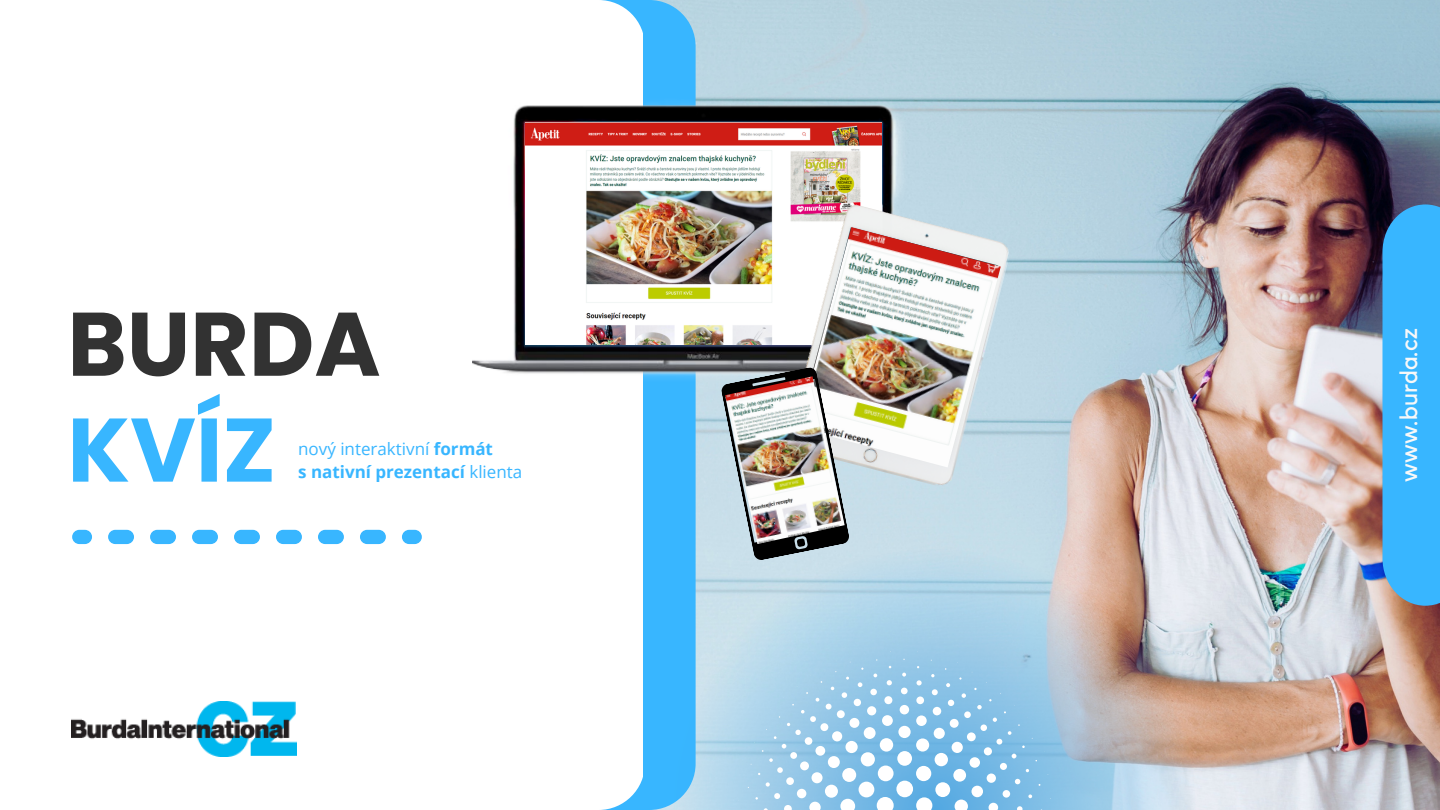
<style>
.page{position:relative;width:1440px;height:810px;background:#fff}
.page>*{position:absolute;margin:0;border:0;box-sizing:border-box;transform-origin:0 0}
.t1{font:700 90px "Poppins";color:#323232}
.t2{font:700 90px "Poppins";color:#38b6ff}
.t3{font:24px "Kollektif";color:#f8f8f8}
.t4{font:700 17px/23.2px "Open Sans";color:#38b6ff}
.s1{font-weight:400}
</style>
<div class="page">
<img style="left:696px;top:0;width:744px;height:810px">
<div style="left:643px;top:0;width:53px;height:810px;background:#38b6ff"></div>
<div style="left:402px;top:530px;width:20px;height:14px;background:#38b6ff;border-radius:7px"></div>
<svg style="left:108px;top:530px;width:278px;height:14px"></svg>
<div style="left:72px;top:530px;width:20px;height:14px;background:#38b6ff;border-radius:7px"></div>
<svg style="left:673px;top:548px;width:523px;height:262px;background:#a7c7db"></svg>
<svg style="left:873px;top:674px;width:4px;height:3px"></svg>
<svg style="left:902px;top:673px;width:4px;height:4px"></svg>
<svg style="left:931px;top:674px;width:4px;height:3px"></svg>
<svg style="left:858px;top:682px;width:4px;height:5px"></svg>
<svg style="left:887px;top:680px;width:5px;height:5px"></svg>
<svg style="left:917px;top:680px;width:5px;height:5px"></svg>
<svg style="left:946px;top:683px;width:4px;height:4px"></svg>
<svg style="left:842px;top:692px;width:5px;height:6px"></svg>
<div style="left:870px;top:689px;width:7px;height:6px;background:#fff;border-radius:50%"></div>
<div style="left:901px;top:688px;width:7px;height:6px;background:#fff;border-radius:50%"></div>
<svg style="left:932px;top:689px;width:6px;height:6px"></svg>
<svg style="left:962px;top:693px;width:4px;height:5px"></svg>
<div style="left:854px;top:699px;width:7px;height:7px;background:#fff;border-radius:50%"></div>
<div style="left:884px;top:696px;width:8px;height:8px;background:#fff;border-radius:50%"></div>
<div style="left:916px;top:696px;width:8px;height:8px;background:#fff;border-radius:50%"></div>
<svg style="left:948px;top:700px;width:6px;height:6px"></svg>
<svg style="left:977px;top:705px;width:5px;height:4px"></svg>
<div style="left:837px;top:710px;width:8px;height:8px;background:#fff;border-radius:50%"></div>
<div style="left:867px;top:706px;width:9px;height:9px;background:#fff;border-radius:50%"></div>
<div style="left:900px;top:705px;width:9px;height:9px;background:#fff;border-radius:50%"></div>
<div style="left:933px;top:707px;width:8px;height:8px;background:#fff;border-radius:50%"></div>
<div style="left:964px;top:711px;width:7px;height:7px;background:#fff;border-radius:50%"></div>
<svg style="left:993px;top:718px;width:4px;height:4px"></svg>
<div style="left:849px;top:718px;width:10px;height:10px;background:#fff;border-radius:50%"></div>
<div style="left:882px;top:715px;width:11px;height:11px;background:#fff;border-radius:50%"></div>
<div style="left:916px;top:715px;width:11px;height:11px;background:#fff;border-radius:50%"></div>
<div style="left:950px;top:719px;width:9px;height:9px;background:#fff;border-radius:50%"></div>
<div style="left:981px;top:724px;width:6px;height:7px;background:#fff;border-radius:50%"></div>
<svg style="left:1008px;top:731px;width:3px;height:4px"></svg>
<svg style="left:754px;top:665px;width:82px;height:87px;background:#a5d0e9"></svg>
<div style="left:805px;top:737px;width:7px;height:8px;background:#fff;border-radius:50%"></div>
<div style="left:832px;top:731px;width:10px;height:10px;background:#fff;border-radius:50%"></div>
<div style="left:864px;top:727px;width:12px;height:12px;background:#fff;border-radius:50%"></div>
<div style="left:898px;top:726px;width:13px;height:12px;background:#fff;border-radius:50%"></div>
<div style="left:934px;top:728px;width:11px;height:11px;background:#fff;border-radius:50%"></div>
<div style="left:967px;top:732px;width:9px;height:9px;background:#fff;border-radius:50%"></div>
<svg style="left:996px;top:739px;width:6px;height:6px"></svg>
<div style="left:790px;top:752px;width:7px;height:7px;background:#fff;border-radius:50%"></div>
<div style="left:815px;top:746px;width:10px;height:10px;background:#fff;border-radius:50%"></div>
<div style="left:845px;top:741px;width:13px;height:12px;background:#fff;border-radius:50%"></div>
<div style="left:880px;top:738px;width:13px;height:14px;background:#fff;border-radius:50%"></div>
<div style="left:916px;top:738px;width:13px;height:14px;background:#fff;border-radius:50%"></div>
<div style="left:952px;top:742px;width:11px;height:11px;background:#fff;border-radius:50%"></div>
<div style="left:984px;top:747px;width:8px;height:8px;background:#fff;border-radius:50%"></div>
<svg style="left:1012px;top:754px;width:4px;height:4px"></svg>
<svg style="left:769px;top:758px;width:14px;height:15px"></svg>
<div style="left:800px;top:761px;width:9px;height:9px;background:#fff;border-radius:50%"></div>
<div style="left:828px;top:756px;width:12px;height:12px;background:#fff;border-radius:50%"></div>
<div style="left:861px;top:752px;width:14px;height:14px;background:#fff;border-radius:50%"></div>
<div style="left:897px;top:751px;width:15px;height:15px;background:#fff;border-radius:50%"></div>
<div style="left:935px;top:753px;width:13px;height:13px;background:#fff;border-radius:50%"></div>
<div style="left:970px;top:757px;width:10px;height:11px;background:#fff;border-radius:50%"></div>
<div style="left:1000px;top:763px;width:7px;height:7px;background:#fff;border-radius:50%"></div>
<svg style="left:766px;top:782px;width:4px;height:5px"></svg>
<div style="left:786px;top:777px;width:8px;height:8px;background:#fff;border-radius:50%"></div>
<div style="left:812px;top:772px;width:11px;height:11px;background:#fff;border-radius:50%"></div>
<div style="left:842px;top:768px;width:14px;height:14px;background:#fff;border-radius:50%"></div>
<div style="left:878px;top:766px;width:16px;height:15px;background:#fff;border-radius:50%"></div>
<div style="left:916px;top:766px;width:15px;height:15px;background:#fff;border-radius:50%"></div>
<div style="left:953px;top:769px;width:13px;height:13px;background:#fff;border-radius:50%"></div>
<div style="left:987px;top:774px;width:9px;height:9px;background:#fff;border-radius:50%"></div>
<svg style="left:1015px;top:779px;width:5px;height:5px"></svg>
<svg style="left:774px;top:793px;width:6px;height:6px"></svg>
<div style="left:797px;top:789px;width:9px;height:9px;background:#fff;border-radius:50%"></div>
<div style="left:825px;top:785px;width:13px;height:13px;background:#fff;border-radius:50%"></div>
<div style="left:859px;top:782px;width:15px;height:15px;background:#fff;border-radius:50%"></div>
<div style="left:896px;top:781px;width:17px;height:16px;background:#fff;border-radius:50%"></div>
<div style="left:935px;top:782px;width:15px;height:15px;background:#fff;border-radius:50%"></div>
<div style="left:971px;top:786px;width:12px;height:11px;background:#fff;border-radius:50%"></div>
<div style="left:1003px;top:790px;width:7px;height:8px;background:#fff;border-radius:50%"></div>
<svg style="left:1028px;top:794px;width:4px;height:4px"></svg>
<svg style="left:784px;top:805px;width:8px;height:5px"></svg>
<svg style="left:809px;top:802px;width:12px;height:8px"></svg>
<svg style="left:840px;top:799px;width:15px;height:11px"></svg>
<svg style="left:877px;top:797px;width:17px;height:13px"></svg>
<svg style="left:916px;top:797px;width:16px;height:13px"></svg>
<svg style="left:955px;top:800px;width:13px;height:10px"></svg>
<svg style="left:989px;top:803px;width:9px;height:7px"></svg>
<svg style="left:1017px;top:806px;width:6px;height:4px"></svg>
<div style="left:1382px;top:204px;width:58px;height:402px;background:#38b6ff"></div>
<img style="left:71px;top:702px;width:225px;height:54px">
<img style="left:473px;top:8px;width:462px;height:462px">
<img style="left:526px;top:122px;width:356px;height:222px">
<img style="left:785px;top:203px;width:227px;height:286px">
<img style="left:798px;top:227px;width:203px;height:240px">
<svg style="left:720px;top:366px;width:131px;height:196px;background:#97a2a7"></svg>
<img style="left:725px;top:376px;width:120px;height:168px">
<h1 class="t1" style="left:67px;top:281px;width:315px">BURDA</h1>
<h1 class="t2" style="left:67px;top:387px;width:210px">KVÍZ</h1>
<p class="t4" style="left:298px;top:437px;width:226px"><span class="s1">nový interaktivní</span> formát<br>s nativní prezentací <span class="s1">klienta</span></p>
<h2 class="t3" style="left:1398px;top:482px;width:155px;rotate:-90deg">www.burda.cz</h2>
</div>
